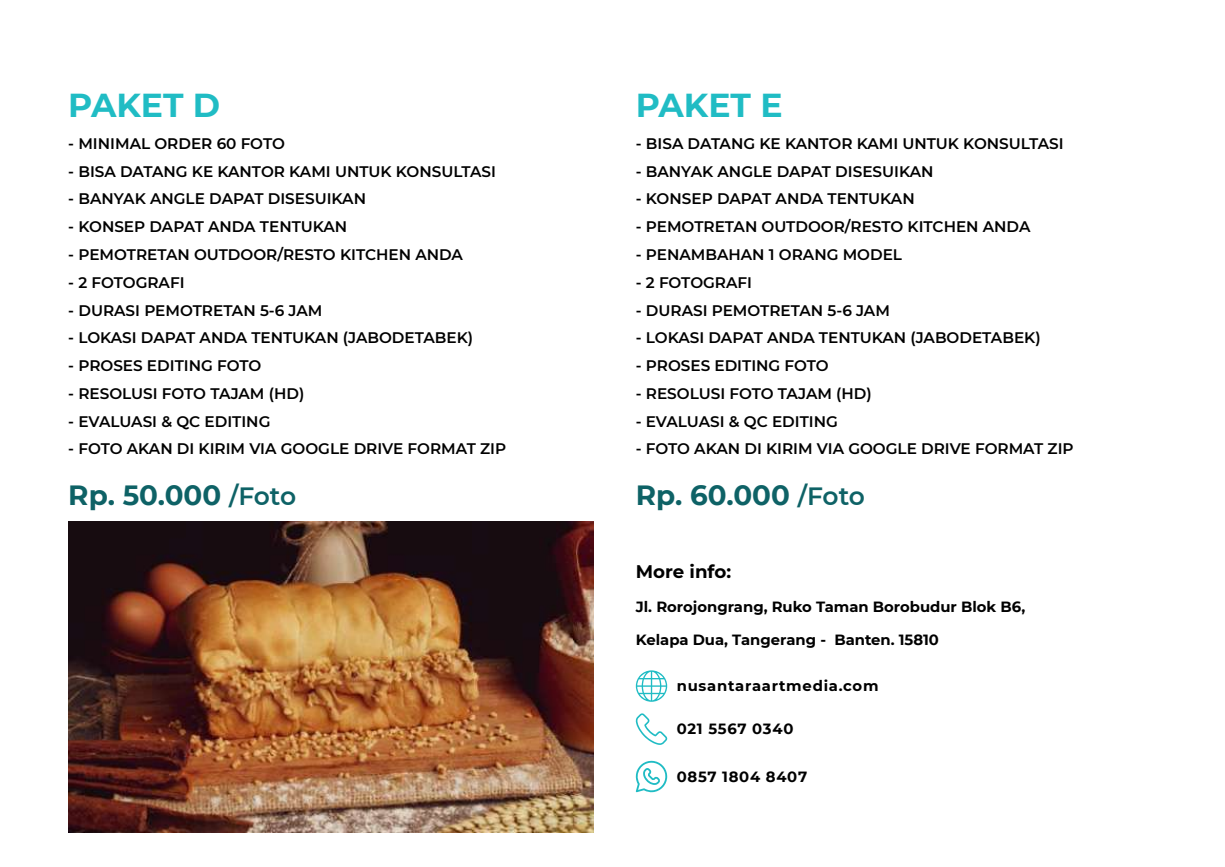
<style>
.page{position:relative;width:1225px;height:867px;background:#fff}
.page>*{position:absolute;margin:0;border:0;box-sizing:border-box;transform-origin:0 0}
.t1{font:700 33.07px "Montserrat";color:#20bcc4}
.t2{font:700 27.82px "Montserrat";color:#0e6266}
.t3{font:700 18.2px "Montserrat";color:#000}
.t4{font:600 15.22px "Montserrat";color:#000}
.t5{font:700 14.88px "Montserrat";letter-spacing:.05em;color:#000}
.t6{font:700 14.7px "Montserrat";color:#000}
.s1{font-weight:600;font-size:25.03px}
</style>
<div class="page">
<svg style="left:636px;top:670px;width:31px;height:31px"></svg>
<svg style="left:636px;top:713px;width:31px;height:31px"></svg>
<svg style="left:635px;top:760px;width:32px;height:32px"></svg>
<img style="left:68px;top:521px;width:525px;height:311px">
<h1 class="t1" style="left:68px;top:81px;width:153px">PAKET D</h1>
<p class="t4" style="left:68px;top:133px;width:218px">- MINIMAL ORDER 60 FOTO</p>
<p class="t4" style="left:68px;top:160px;width:429px">- BISA DATANG KE KANTOR KAMI UNTUK KONSULTASI</p>
<p class="t4" style="left:68px;top:188px;width:299px">- BANYAK ANGLE DAPAT DISESUIKAN</p>
<p class="t4" style="left:68px;top:216px;width:280px">- KONSEP DAPAT ANDA TENTUKAN</p>
<p class="t4" style="left:68px;top:244px;width:396px">- PEMOTRETAN OUTDOOR/RESTO KITCHEN ANDA</p>
<p class="t4" style="left:68px;top:271px;width:118px">- 2 FOTOGRAFI</p>
<p class="t4" style="left:68px;top:299px;width:256px">- DURASI PEMOTRETAN 5-6 JAM</p>
<p class="t4" style="left:68px;top:327px;width:406px">- LOKASI DAPAT ANDA TENTUKAN (JABODETABEK)</p>
<p class="t4" style="left:68px;top:355px;width:194px">- PROSES EDITING FOTO</p>
<p class="t4" style="left:68px;top:382px;width:238px">- RESOLUSI FOTO TAJAM (HD)</p>
<p class="t4" style="left:68px;top:410px;width:204px">- EVALUASI &amp; QC EDITING</p>
<p class="t4" style="left:68px;top:438px;width:439px">- FOTO AKAN DI KIRIM VIA GOOGLE DRIVE FORMAT ZIP</p>
<h2 class="t2" style="left:68px;top:474px;width:229px">Rp. 50.000 <span class="s1">/Foto</span></h2>
<h1 class="t1" style="left:636px;top:81px;width:148px">PAKET E</h1>
<p class="t4" style="left:636px;top:133px;width:429px">- BISA DATANG KE KANTOR KAMI UNTUK KONSULTASI</p>
<p class="t4" style="left:636px;top:160px;width:299px">- BANYAK ANGLE DAPAT DISESUIKAN</p>
<p class="t4" style="left:636px;top:188px;width:280px">- KONSEP DAPAT ANDA TENTUKAN</p>
<p class="t4" style="left:636px;top:216px;width:396px">- PEMOTRETAN OUTDOOR/RESTO KITCHEN ANDA</p>
<p class="t4" style="left:636px;top:244px;width:268px">- PENAMBAHAN 1 ORANG MODEL</p>
<p class="t4" style="left:636px;top:271px;width:118px">- 2 FOTOGRAFI</p>
<p class="t4" style="left:636px;top:299px;width:256px">- DURASI PEMOTRETAN 5-6 JAM</p>
<p class="t4" style="left:636px;top:327px;width:406px">- LOKASI DAPAT ANDA TENTUKAN (JABODETABEK)</p>
<p class="t4" style="left:636px;top:355px;width:194px">- PROSES EDITING FOTO</p>
<p class="t4" style="left:636px;top:382px;width:238px">- RESOLUSI FOTO TAJAM (HD)</p>
<p class="t4" style="left:636px;top:410px;width:204px">- EVALUASI &amp; QC EDITING</p>
<p class="t4" style="left:636px;top:438px;width:439px">- FOTO AKAN DI KIRIM VIA GOOGLE DRIVE FORMAT ZIP</p>
<h2 class="t2" style="left:636px;top:474px;width:231px">Rp. 60.000 <span class="s1">/Foto</span></h2>
<p class="t3" style="left:636px;top:558px;width:97px">More info:</p>
<p class="t6" style="left:636px;top:596px;width:391px">Jl. Rorojongrang, Ruko Taman Borobudur Blok B6,</p>
<p class="t6" style="left:636px;top:629px;width:305px">Kelapa Dua, Tangerang - Banten. 15810</p>
<p class="t5" style="left:677px;top:675px;width:203px">nusantaraartmedia.com</p>
<p class="t5" style="left:677px;top:718px;width:118px">021 5567 0340</p>
<p class="t5" style="left:677px;top:765px;width:132px">0857 1804 8407</p>
</div>
